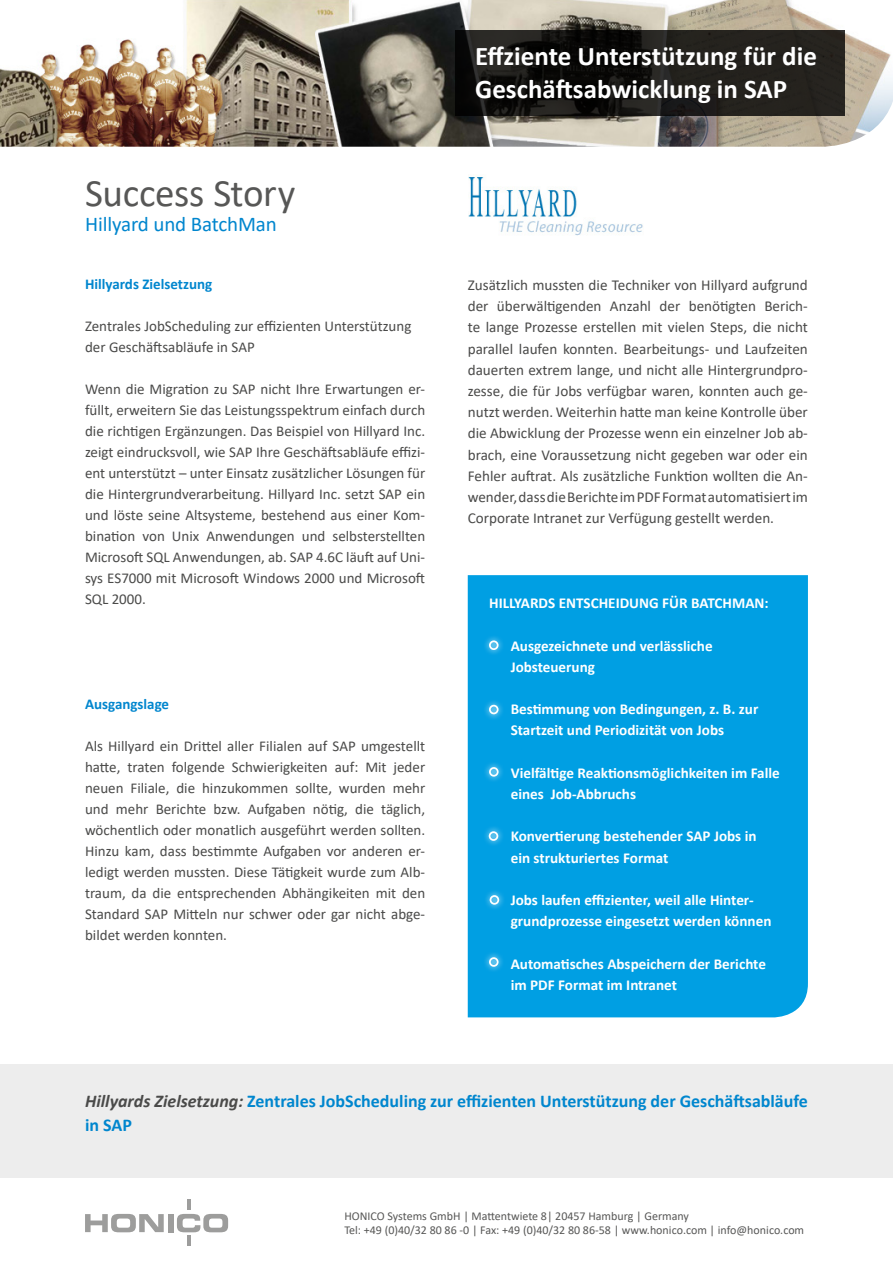
<style>
.page{position:relative;width:893px;height:1263px;background:#fff}
.page>*{position:absolute;margin:0;border:0;box-sizing:border-box;transform-origin:0 0}
.t1{font:39px "Calibri";letter-spacing:-.01em;color:#575756}
.t2{font:700 27px/32.4px "Calibri";color:#fff}
.t3{font:21px "Calibri";letter-spacing:-.005em;color:#0086ce}
.t4{font:700 18px/24px "Calibri";color:#0086ce}
.t5{font:15.15px/21.1px "Calibri";color:#4a4a49;text-align:justify}
.t6{font:700 15.15px/21.1px "Calibri";color:#fff}
.t7{font:15px/21px "Calibri";color:#4a4a49;text-align:justify}
.t8{font:700 15px "Calibri";color:#0086ce}
.t9{font:12px/14.4px "Calibri";color:#575756}
.s1{font-style:italic;color:#4a4a49}
</style>
<div class="page">
<div style="left:468px;top:575px;width:340px;height:442px;background:#009fe3"></div>
<div style="left:0;top:1064px;width:893px;height:114px;background:#ededed"></div>
<svg style="left:85px;top:1214px;width:79px;height:18px"></svg>
<div style="left:168px;top:1214px;width:5px;height:18px;background:#9d9d9c"></div>
<svg style="left:177px;top:1199px;width:51px;height:47px"></svg>
<img style="left:0;top:0;width:893px;height:147px">
<svg style="left:455px;top:31px;width:389px;height:85px;background:#1a1916"></svg>
<img style="left:468px;top:177px;width:175px;height:59px">
<svg style="left:483px;top:634px;width:21px;height:22px"></svg>
<div style="left:489px;top:640px;width:10px;height:10px;border:2px solid #fff;border-radius:50%"></div>
<svg style="left:483px;top:699px;width:21px;height:21px"></svg>
<div style="left:489px;top:705px;width:10px;height:9px;border:2px solid #fff;border-radius:50%"></div>
<svg style="left:484px;top:889px;width:21px;height:22px"></svg>
<div style="left:490px;top:895px;width:9px;height:10px;border:2px solid #fff;border-radius:50%"></div>
<svg style="left:483px;top:761px;width:21px;height:22px"></svg>
<div style="left:489px;top:767px;width:10px;height:10px;border:2px solid #fff;border-radius:50%"></div>
<svg style="left:483px;top:951px;width:21px;height:22px"></svg>
<div style="left:489px;top:957px;width:10px;height:10px;border:2px solid #fff;border-radius:50%"></div>
<svg style="left:483px;top:825px;width:21px;height:22px"></svg>
<div style="left:489px;top:831px;width:9px;height:10px;border:2px solid #fff;border-radius:50%"></div>
<h1 class="t1" style="left:85px;top:166px;width:212px">Success Story</h1>
<h3 class="t3" style="left:85px;top:210px;width:193px">Hillyard und BatchMan</h3>
<p class="t8" style="left:85px;top:273px;width:129px">Hillyards Zielsetzung</p>
<p class="t7" style="left:85px;top:315px;width:328px">Zentrales JobScheduling zur effizienten Unterstützung der Geschäftsabläufe in SAP</p>
<p class="t7" style="left:85px;top:378px;width:342px">Wenn die Migration zu SAP nicht Ihre Erwartungen er&shy;füllt, erweitern Sie das Leistungsspektrum einfach durch die richtigen Ergänzungen. Das Beispiel von Hillyard Inc. zeigt eindrucksvoll, wie SAP Ihre Geschäftsabläufe effizi&shy;ent unterstützt – unter Einsatz zusätzlicher Lösungen für die Hintergrundverarbeitung. Hillyard Inc. setzt SAP ein und löste seine Altsysteme, bestehend aus einer Kom&shy;bination von Unix Anwendungen und selbsterstellten Microsoft SQL Anwendungen, ab. SAP 4.6C läuft auf Uni&shy;sys ES7000 mit Microsoft Windows 2000 und Microsoft SQL 2000.</p>
<p class="t8" style="left:85px;top:693px;width:86px">Ausgangslage</p>
<p class="t7" style="left:85px;top:735px;width:342px">Als Hillyard ein Drittel aller Filialen auf SAP umgestellt hatte, traten folgende Schwierigkeiten auf: Mit jeder neuen Filiale, die hinzukommen sollte, wurden mehr und mehr Berichte bzw. Aufgaben nötig, die täglich, wöchentlich oder monatlich ausgeführt werden sollten.<br>Hinzu kam, dass bestimmte Aufgaben vor anderen er&shy;ledigt werden mussten. Diese Tätigkeit wurde zum Alb&shy;traum, da die entsprechenden Abhängikeiten mit den Standard SAP Mitteln nur schwer oder gar nicht abge&shy;bildet werden konnten.</p>
<h2 class="t2" style="left:475px;top:40px;width:343px">Effziente Unterstützung für die<br>Geschäftsabwicklung in SAP</h2>
<p class="t5" style="left:468px;top:274px;width:342px">Zusätzlich mussten die Techniker von Hillyard aufgrund der überwältigenden Anzahl der benötigten Berich&shy;te lange Prozesse erstellen mit vielen Steps, die nicht parallel laufen konnten. Bearbeitungs- und Laufzeiten dauerten extrem lange, und nicht alle Hintergrundpro&shy;zesse, die für Jobs verfügbar waren, konnten auch ge&shy;nutzt werden. Weiterhin hatte man keine Kontrolle über die Abwicklung der Prozesse wenn ein einzelner Job ab&shy;brach, eine Voraussetzung nicht gegeben war oder ein Fehler auftrat. Als zusätzliche Funktion wollten die An&shy;wender, dass die Berichte im PDF Format automatisiert im Corporate Intranet zur Verfügung gestellt werden.</p>
<p class="t6" style="left:489px;top:592px;width:281px">HILLYARDS ENTSCHEIDUNG FÜR BATCHMAN:</p>
<p class="t6" style="left:511px;top:635px;width:203px">Ausgezeichnete und verlässliche<br>Jobsteuerung</p>
<p class="t6" style="left:511px;top:698px;width:249px">Bestimmung von Bedingungen, z. B. zur<br>Startzeit und Periodizität von Jobs</p>
<p class="t6" style="left:511px;top:762px;width:271px">Vielfältige Reaktionsmöglichkeiten im Falle eines Job-Abbruchs</p>
<p class="t6" style="left:511px;top:826px;width:247px">Konvertierung bestehender SAP Jobs in ein strukturiertes Format</p>
<p class="t6" style="left:511px;top:889px;width:262px">Jobs laufen effizienter, weil alle Hinter&shy;grundprozesse eingesetzt werden können</p>
<p class="t6" style="left:511px;top:953px;width:257px">Automatisches Abspeichern der Berichte im PDF Format im Intranet</p>
<p class="t4" style="left:85px;top:1089px;width:724px"><span class="s1">Hillyards Zielsetzung:</span> Zentrales JobScheduling zur effizienten Unterstützung der Geschäftsabläufe in SAP</p>
<p class="t9" style="left:344px;top:1208px;width:461px">HONICO Systems GmbH | Mattentwiete 8| 20457 Hamburg | Germany<br>Tel: +49 (0)40/32 80 86 -0 | Fax: +49 (0)40/32 80 86-58 | www.honico.com | info@honico.com</p>
</div>
